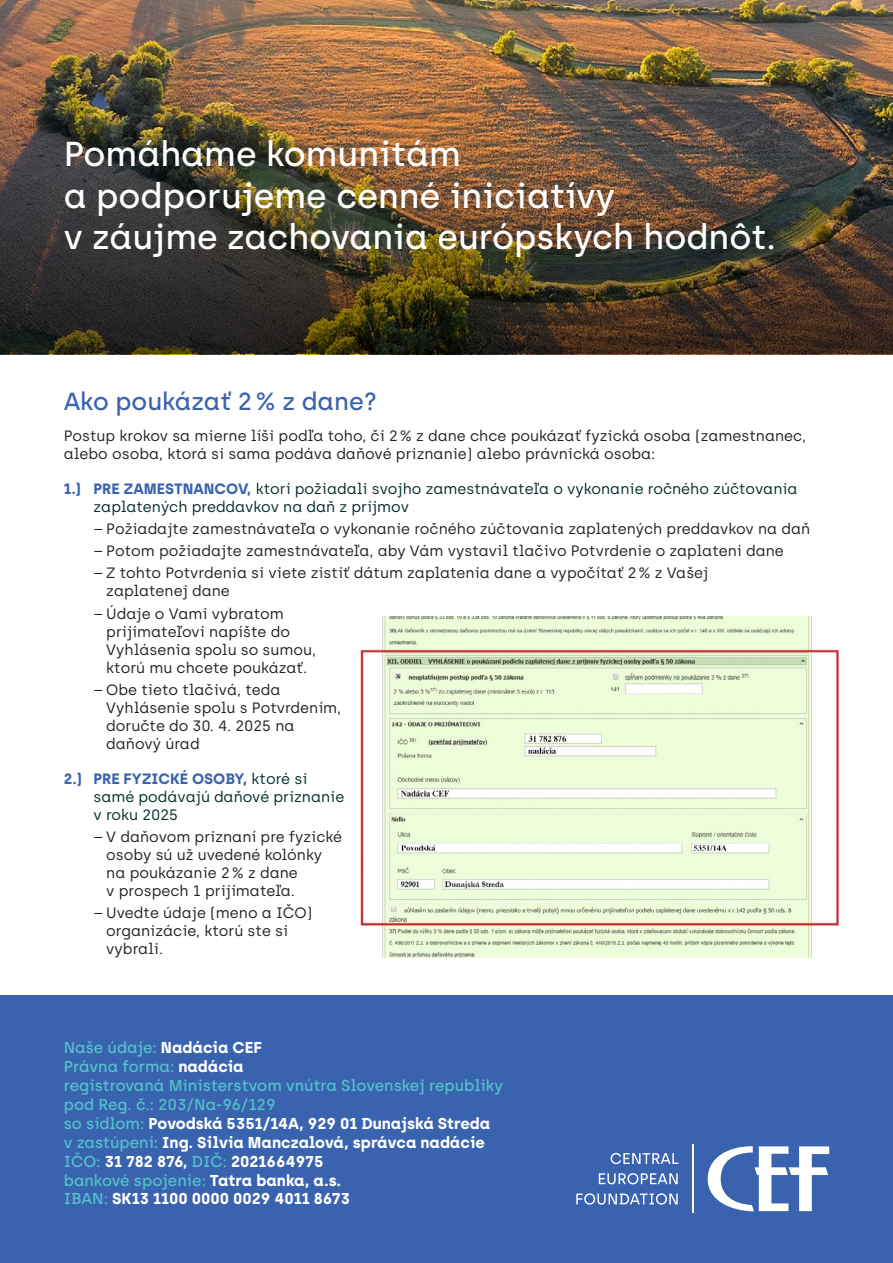
<style>
.page{position:relative;width:893px;height:1263px;background:#fff}
.page>*{position:absolute;margin:0;border:0;box-sizing:border-box;transform-origin:0 0}
.t1{font:500 34.5px/41.4px "Archia";color:#fff}
.Podnadpis{font:500 24.75px "Archia";color:#3a63af}
.t2{font:700 15.75px "Archia";color:#fff}
.t3{font:500 15.75px/18.9px "Archia";color:#54c4cc}
.t4{font:15px/18px "Archia";color:#231f20}
.t5{font:15px/18px "Archia";color:#012c27}
.s1{font-weight:700;color:#3a63af}
.s2{font-weight:700;color:#fff}
.s3{font-weight:500;color:#54c4cc}
</style>
<div class="page">
<div style="left:0;top:995px;width:893px;height:268px;background:#3a63af"></div>
<img style="left:360px;top:616px;width:480px;height:342px">
<img style="left:0;top:0;width:893px;height:145px">
<svg style="left:708px;top:1146px;width:121px;height:65px"></svg>
<hr style="left:692px;top:1144px;width:2px;height:69px;background:#fff">
<svg style="left:611px;top:1153px;width:67px;height:11px"></svg>
<svg style="left:599px;top:1173px;width:79px;height:11px"></svg>
<svg style="left:576px;top:1193px;width:102px;height:11px"></svg>
<img style="left:0;top:145px;width:893px;height:209px">
<p class="t1" style="left:64px;top:133px;width:714px">Pomáhame komunitám<br>a podporujeme cenné iniciatívy<br>v záujme zachovania európskych hodnôt.</p>
<p class="Podnadpis" style="left:64px;top:386px;width:315px">Ako poukázať 2% z dane?</p>
<p class="t4" style="left:64px;top:426px;width:744px">Postup krokov sa mierne líši podľa toho, či 2% z dane chce poukázať fyzická osoba (zamestnanec, alebo osoba, ktorá si sama podáva daňové priznanie) alebo právnická osoba:</p>
<p class="t5" style="left:94px;top:479px;width:706px;text-indent:-30px"><span class="s1">1.) PRE ZAMESTNANCOV,</span> ktorí požiadali svojho zamestnávateľa o vykonanie ročného zúčtovania zaplatených preddavkov na daň z príjmov</p>
<p class="t4" style="left:94px;top:519px;width:718px">– Požiadajte zamestnávateľa o vykonanie ročného zúčtovania zaplatených preddavkov na daň</p>
<p class="t4" style="left:94px;top:542px;width:692px">– Potom požiadajte zamestnávateľa, aby Vám vystavil tlačivo Potvrdenie o zaplatení dane</p>
<p class="t4" style="left:106px;top:564px;width:604px;text-indent:-13px">– Z tohto Potvrdenia si viete zistiť dátum zaplatenia dane a vypočítať 2% z Vašej zaplatenej dane</p>
<p class="t4" style="left:106px;top:604px;width:211px;text-indent:-13px">– Údaje o Vami vybratom prijímateľovi napíšte do<br>Vyhlásenia spolu so sumou, ktorú mu chcete poukázať.</p>
<p class="t4" style="left:106px;top:680px;width:236px;text-indent:-13px">– Obe tieto tlačivá, teda<br>Vyhlásenie spolu s Potvrdením, doručte do 30. 4. 2025 na daňový úrad</p>
<p class="t5" style="left:94px;top:769px;width:252px;text-indent:-30px"><span class="s1">2.) PRE FYZICKÉ OSOBY,</span> ktoré si samé podávajú daňové priznanie v roku 2025</p>
<p class="t4" style="left:106px;top:828px;width:237px;text-indent:-13px">– V daňovom priznaní pre fyzické osoby sú už uvedené kolónky na poukázanie 2% z dane<br>v prospech 1 prijímateľa.</p>
<p class="t4" style="left:106px;top:904px;width:208px;text-indent:-13px">– Uvedte údaje (meno a IČO) organizácie, ktorú ste si vybrali.</p>
<p class="t3" style="left:64px;top:1038px;width:200px">Naše údaje: <span class="s2">Nadácia CEF</span></p>
<p class="t3" style="left:64px;top:1057px;width:182px">Právna forma: <span class="s2">nadácia</span></p>
<p class="t3" style="left:64px;top:1076px;width:441px">registrovaná Ministerstvom vnútra Slovenskej republiky pod Reg. č.: 203/Na-96/129</p>
<p class="t2" style="left:64px;top:1113px;width:428px"><span class="s3">so sídlom:</span> Povodská 5351/14A, 929 01 Dunajská Streda</p>
<p class="t2" style="left:64px;top:1132px;width:423px"><span class="s3">v zastúpení:</span> Ing. Silvia Manczalová, správca nadácie</p>
<p class="t2" style="left:64px;top:1151px;width:261px"><span class="s3">IČO:</span> 31 782 876, <span class="s3">DIČ:</span> 2021664975</p>
<p class="t3" style="left:64px;top:1170px;width:279px">bankové spojenie: <span class="s2">Tatra banka, a.s.</span></p>
<p class="t2" style="left:64px;top:1189px;width:288px"><span class="s3">IBAN:</span> SK13 1100 0000 0029 4011 8673</p>
</div>
